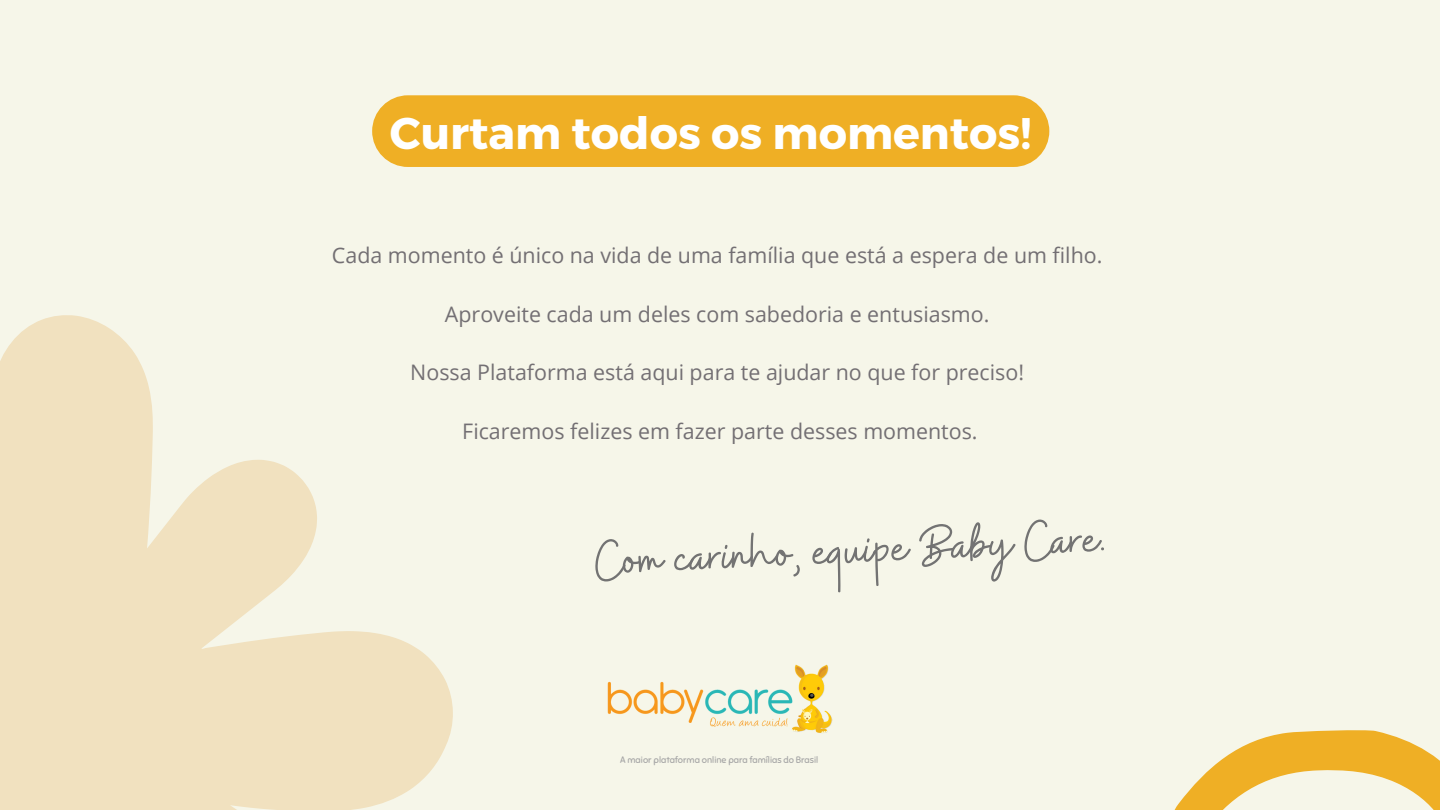
<style>
.page{position:relative;width:1440px;height:810px;background:#f6f6e9}
.page>*{position:absolute;margin:0;border:0;box-sizing:border-box;transform-origin:0 0}
.t1{font:58.7px "Buffalo";color:#737373}
.t2{font:700 44.5px "Montserrat";color:#fff}
.t3{font:21.4px "Open Sans";color:#736f73}
.t4{font:9.2px "Sniglet";color:#a6a6a6}
</style>
<div class="page">
<img style="left:607px;top:664px;width:226px;height:69px">
<svg style="left:1174px;top:730px;width:266px;height:80px"></svg>
<svg style="left:0;top:315px;width:453px;height:495px;fill:#f1e1bf"></svg>
<div style="left:372px;top:95px;width:677px;height:72px;background:#efaf25;border-radius:36px"></div>
<h3 class="t2" style="left:390px;top:104px;width:643px">Curtam todos os momentos!</h3>
<h3 class="t3" style="left:332px;top:240px;width:772px">Cada momento é único na vida de uma família que está a espera de um filho.</h3>
<h3 class="t3" style="left:445px;top:299px;width:546px">Aproveite cada um deles com sabedoria e entusiasmo.</h3>
<p class="t3" style="left:410px;top:357px;width:615px">Nossa Plataforma está aqui para te ajudar no que for preciso!</p>
<h1 class="t3" style="left:462px;top:416px;width:517px">Ficaremos felizes em fazer parte desses momentos.</h1>
<p class="t1" style="left:593px;top:525px;width:512px;rotate:-3deg">Com carinho, equipe Baby Care.</p>
<h3 class="t4" style="left:620px;top:754px;width:200px">A maior plataforma online para famílias do Brasil</h3>
</div>
